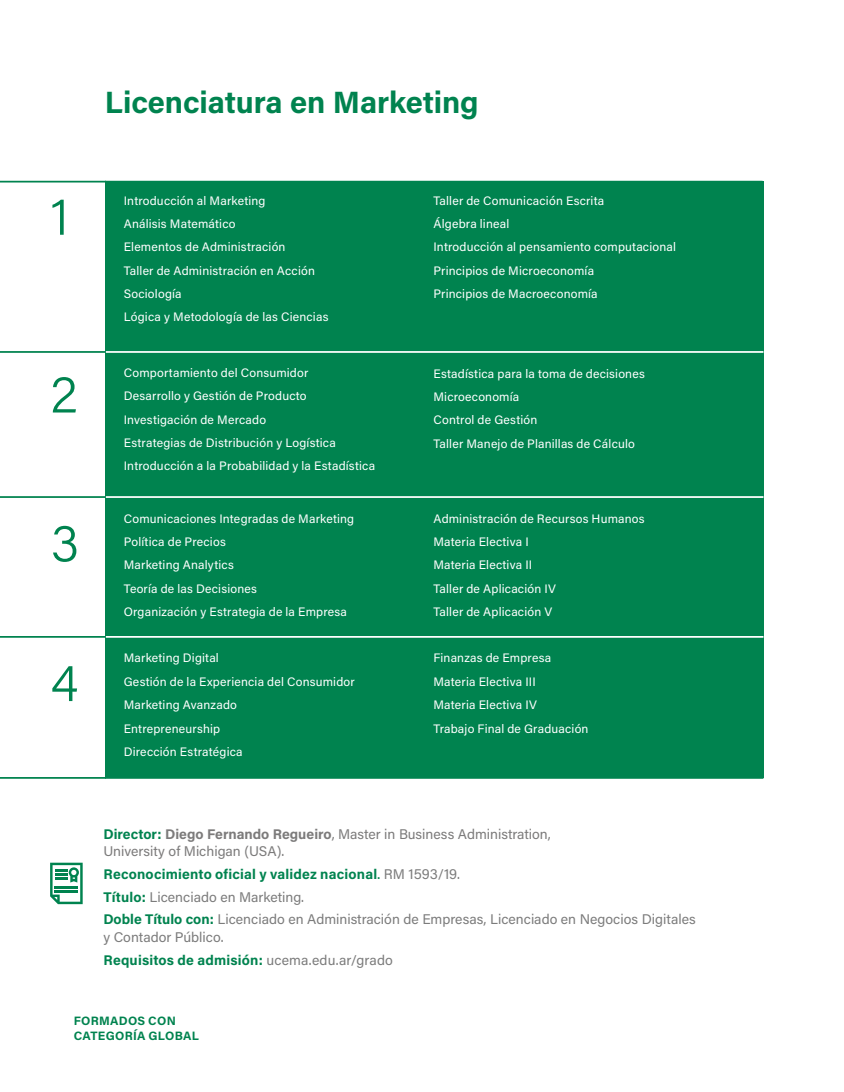
<style>
.page{position:relative;width:844px;height:1092px;background:#fff}
.page>*{position:absolute;margin:0;border:0;box-sizing:border-box;transform-origin:0 0}
.t1{font:300 52.85px "Acumin Pro";color:#00834f}
.t2{font:700 30.8px "Acumin Pro";letter-spacing:-.005em;color:#00834f}
.t3{font:14px/22.8px "Acumin Pro";color:#7c7c7c}
.t4{font:14px/17.5px "Acumin Pro";color:#7c7b7b}
.t5{font:12.25px/23.3px "Acumin Pro";letter-spacing:.015em;color:#fff}
.t6{font:700 12.08px/14.5px "Acumin Pro";letter-spacing:.025em;color:#00834f}
.s1{font-weight:700;color:#00834f}
.s2{font-weight:700}
.s3{font-weight:700;font-size:10.5px;color:#00834f}
</style>
<div class="page">
<div style="left:105px;top:182px;width:658px;height:595px;background:#00834f"></div>
<hr style="left:105px;top:181px;width:657px;height:1px;background:#00834f">
<hr style="left:0;top:181px;width:106px;height:1px;background:#00834f">
<hr style="left:105px;top:777px;width:658px;height:1px;background:#00834f">
<hr style="left:0;top:777px;width:106px;height:1px;background:#00834f">
<hr style="left:0;top:351px;width:106px;height:2px;background:#00834f">
<hr style="left:106px;top:351px;width:657px;height:2px;background:#fff">
<hr style="left:0;top:496px;width:106px;height:2px;background:#00834f">
<hr style="left:106px;top:496px;width:657px;height:2px;background:#fff">
<hr style="left:0;top:636px;width:106px;height:1px;background:#00834f">
<hr style="left:106px;top:636px;width:657px;height:1px;background:#fff">
<svg style="left:50px;top:862px;width:33px;height:42px"></svg>
<hr style="left:843px;top:0;width:1px;height:1091px;background:#00834f">
<h2 class="t2" style="left:105px;top:81px;width:375px">Licenciatura en Marketing</h2>
<h1 class="t1" style="left:50px;top:180px;width:20px">1</h1>
<h1 class="t1" style="left:50px;top:357px;width:29px">2</h1>
<h1 class="t1" style="left:50px;top:506px;width:30px">3</h1>
<h1 class="t1" style="left:50px;top:646px;width:30px">4</h1>
<p class="t5" style="left:124px;top:188px;width:206px">Introducción al Marketing<br>Análisis Matemático<br>Elementos de Administración<br>Taller de Administración en Acción<br>Sociología<br>Lógica y Metodología de las Ciencias</p>
<p class="t5" style="left:433px;top:188px;width:244px">Taller de Comunicación Escrita<br>Álgebra lineal<br>Introducción al pensamiento computacional<br>Principios de Microeconomía<br>Principios de Macroeconomía</p>
<p class="t5" style="left:124px;top:360px;width:253px">Comportamiento del Consumidor<br>Desarrollo y Gestión de Producto Investigación de Mercado<br>Estrategias de Distribución y Logística Introducción a la Probabilidad y la Estadística</p>
<p class="t5" style="left:433px;top:361px;width:213px">Estadística para la toma de decisiones<br>Microeconomía<br>Control de Gestión<br>Taller Manejo de Planillas de Cálculo</p>
<p class="t5" style="left:124px;top:506px;width:232px">Comunicaciones Integradas de Marketing<br>Política de Precios<br>Marketing Analytics<br>Teoría de las Decisiones<br>Organización y Estrategia de la Empresa</p>
<p class="t5" style="left:433px;top:506px;width:213px">Administración de Recursos Humanos<br>Materia Electiva I<br>Materia Electiva II<br>Taller de Aplicación IV<br>Taller de Aplicación V</p>
<p class="t5" style="left:124px;top:646px;width:232px">Marketing Digital<br>Gestión de la Experiencia del Consumidor<br>Marketing Avanzado<br>Entrepreneurship<br>Dirección Estratégica</p>
<p class="t5" style="left:433px;top:646px;width:157px">Finanzas de Empresa<br>Materia Electiva III<br>Materia Electiva IV<br>Trabajo Final de Graduación</p>
<p class="t4" style="left:103px;top:824px;width:448px"><span class="s1">Director:</span> <span class="s2">Diego Fernando Regueiro</span>, Master in Business Administration,<br>University of Michigan (USA).</p>
<p class="t3" style="left:103px;top:862px;width:593px"><span class="s1">Reconocimiento oficial y validez nacional</span><span class="s3">.</span> RM 1593/19.<br><span class="s1">Título:</span> Licenciado en Marketing.<br><span class="s1">Doble Título con:</span> Licenciado en Administración de Empresas, Licenciado en Negocios Digitales</p>
<p class="t3" style="left:103px;top:925px;width:291px">y Contador Público.<br><span class="s1">Requisitos de admisión:</span> ucema.edu.ar/grado</p>
<p class="t6" style="left:74px;top:1013px;width:127px">FORMADOS CON<br>CATEGORÍA GLOBAL</p>
</div>
